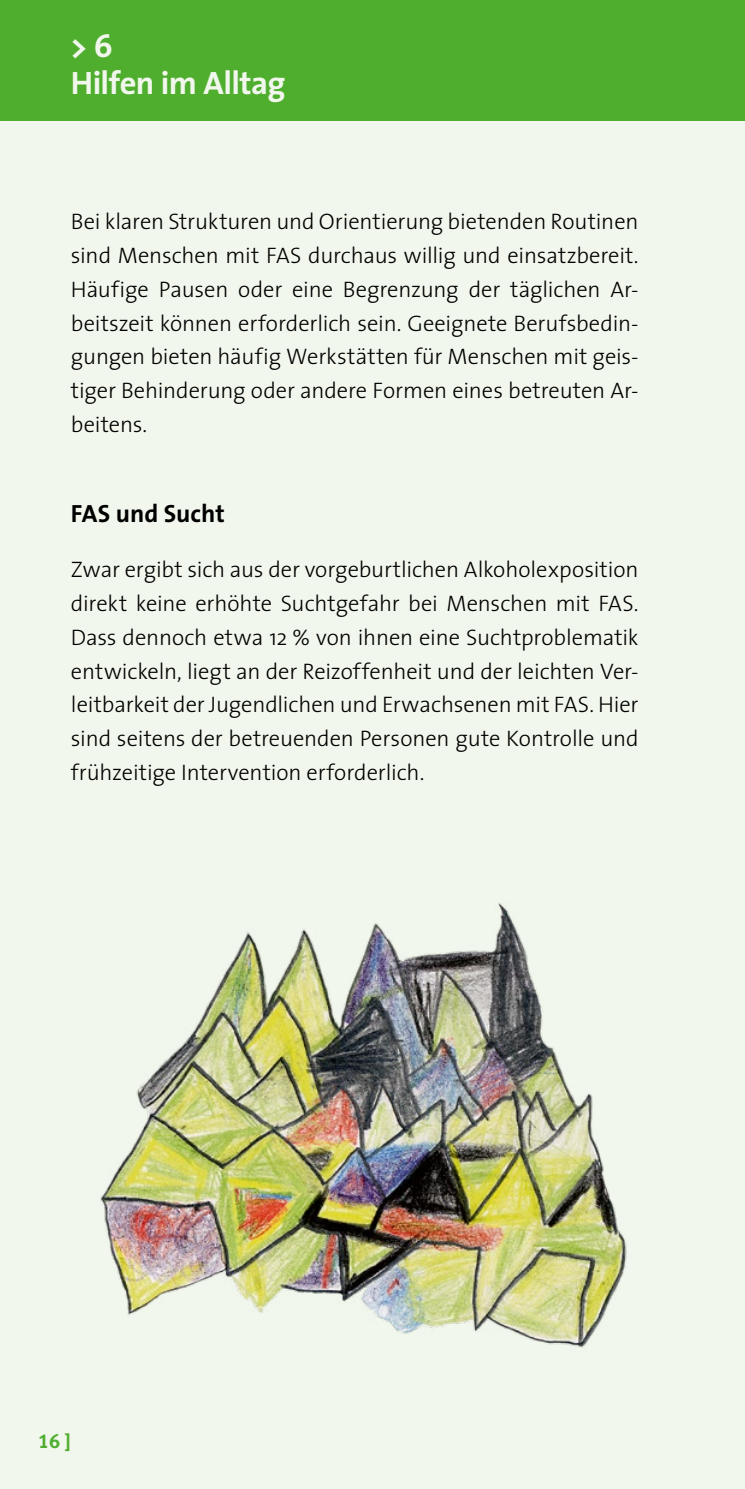
<style>
.page{position:relative;width:745px;height:1489px;background:#fff}
.page>*{position:absolute;margin:0;border:0;box-sizing:border-box;transform-origin:0 0}
.t1{font:700 32.5px/37.5px "The Sans";letter-spacing:-.02em;color:#f1f7ec}
.t2{font:700 25px "The Sans";color:#000}
.t3{font:300 22.5px/33.8px "The Sans";letter-spacing:-.005em;color:#000;text-align:justify}
.t4{font:20px "Meta Bold LF";color:#50ae2f}
</style>
<div class="page">
<div style="left:0;top:0;width:744px;height:1488px;background:#f1f7ec"></div>
<div style="left:0;top:0;width:744px;height:120px;background:#50ae2f"></div>
<img style="left:100px;top:903px;width:527px;height:445px">
<h1 class="t1" style="left:71px;top:26px;width:216px">&gt; 6<br>Hilfen im Alltag</h1>
<p class="t3" style="left:71px;top:204px;width:568px">Bei klaren Strukturen und Orientierung bietenden Routinen sind Menschen mit FAS durchaus willig und einsatzbereit.<br>Häufige Pausen oder eine Begrenzung der täglichen Ar&shy;beitszeit können erforderlich sein. Geeignete Berufsbedin&shy;gungen bieten häufig Werkstätten für Menschen mit geis&shy;tiger Behinderung oder andere Formen eines betreuten Ar&shy;beitens.</p>
<p class="t2" style="left:71px;top:493px;width:155px">FAS und Sucht</p>
<p class="t3" style="left:71px;top:552px;width:568px">Zwar ergibt sich aus der vorgeburtlichen Alkoholexposition direkt keine erhöhte Suchtgefahr bei Menschen mit FAS.<br>Dass dennoch etwa 12 % von ihnen eine Suchtproblematik entwickeln, liegt an der Reizoffenheit und der leichten Ver&shy;leitbarkeit der Jugendlichen und Erwachsenen mit FAS. Hier sind seitens der betreuenden Personen gute Kontrolle und frühzeitige Intervention erforderlich.</p>
<p class="t4" style="left:38px;top:1428px;width:34px">16 ]</p>
</div>
